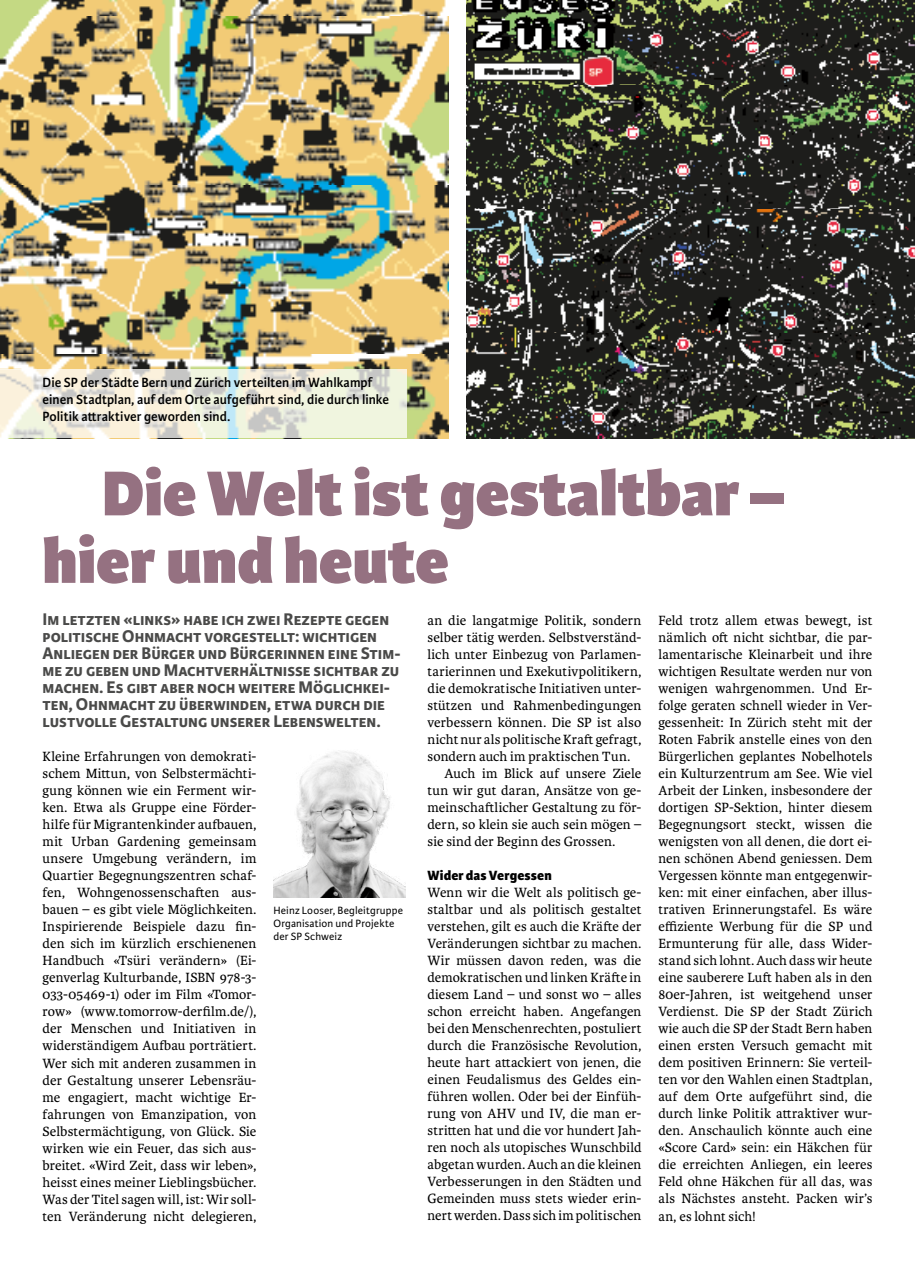
<style>
.page{position:relative;width:915px;height:1263px;background:#fff}
.page>*{position:absolute;margin:0;border:0;box-sizing:border-box;transform-origin:0 0}
.t1{font:800 67.5px/67.5px "Karmina Sans";color:#957181}
.t2{font:700 18px/17px "Karmina Sans";color:#4a4a49}
.t3{font:14.25px/17px "Karmina";letter-spacing:.01em;color:#000;text-align:justify}
.t4{font:600 14.25px/17px "Karmina Sans";letter-spacing:.005em;color:#000}
.t5{font:800 14.25px "Karmina Sans";letter-spacing:.01em;color:#000}
.t6{font:11.25px/12.8px "Karmina Sans";letter-spacing:.015em;color:#000}
</style>
<div class="page">
<img style="left:273px;top:751px;width:132px;height:146px">
<img style="left:0;top:0;width:448px;height:438px">
<svg style="left:0;top:370px;width:406px;height:68px;background:#eaeadb"></svg>
<img style="left:466px;top:0;width:448px;height:438px">
<p class="t4" style="left:43px;top:374px;width:348px">Die SP der Städte Bern und Zürich verteilten im Wahlkampf einen Stadtplan, auf dem Orte aufgeführt sind, die durch linke<br>Politik attraktiver geworden sind.</p>
<h1 class="t1" style="left:43px;top:462px;width:742px;text-indent:60px">Die Welt ist gestaltbar – hier und heute</h1>
<p class="t2" style="left:43px;top:611px;width:359px">Im letzten «links» habe ich zwei Rezepte gegen politische Ohnmacht vorgestellt: wichtigen Anliegen der Bürger und Bürgerinnen eine Stim&shy;me zu geben und Machtverhältnisse sichtbar zu machen. Es gibt aber noch weitere Möglichkei&shy;ten, Ohnmacht zu überwinden, etwa durch die lustvolle Gestaltung unserer Lebenswelten.</p>
<p class="t3" style="left:427px;top:612px;width:215px">an die langatmige Politik, sondern</p>
<p class="t3" style="left:658px;top:612px;width:215px">Feld trotz allem etwas bewegt, ist nämlich oft nicht sichtbar, die par&shy;lamentarische Kleinarbeit und ihre wichtigen Resultate werden nur von wenigen wahrgenommen. Und Er&shy;folge geraten schnell wieder in Ver&shy;gessenheit: In Zürich steht mit der Roten Fabrik anstelle eines von den Bürgerlichen geplantes Nobelhotels ein Kulturzentrum am See. Wie viel Arbeit der Linken, insbesondere der dortigen SP-Sektion, hinter diesem Begegnungsort steckt, wissen die wenigsten von all denen, die dort ei&shy;nen schönen Abend geniessen. Dem Vergessen könnte man entgegenwir&shy;ken: mit einer einfachen, aber illus&shy;trativen Erinnerungstafel. Es wäre effiziente Werbung für die SP und Ermunterung für alle, dass Wider&shy;stand sich lohnt. Auch dass wir heute eine sauberere Luft haben als in den 80er-Jahren, ist weitgehend unser Verdienst. Die SP der Stadt Zürich wie auch die SP der Stadt Bern haben einen ersten Versuch gemacht mit dem positiven Erinnern: Sie verteil&shy;ten vor den Wahlen einen Stadtplan, auf dem Orte aufgeführt sind, die durch linke Politik attraktiver wur&shy;den. Anschaulich könnte auch eine «Score Card» sein: ein Häkchen für die erreichten Anliegen, ein leeres Feld ohne Häkchen für all das, was als Nächstes ansteht. Packen wir’s an, es lohnt sich!</p>
<p class="t3" style="left:427px;top:629px;width:215px">selber tätig werden. Selbstverständ-</p>
<p class="t3" style="left:427px;top:646px;width:215px">lich unter Einbezug von Parlamen-</p>
<p class="t3" style="left:427px;top:663px;width:215px">tarierinnen und Exekutivpolitikern,</p>
<p class="t3" style="left:427px;top:680px;width:215px">die demokratische Initiativen unter-</p>
<p class="t3" style="left:427px;top:697px;width:215px">stützen und Rahmenbedingungen</p>
<p class="t3" style="left:427px;top:714px;width:215px">verbessern können. Die SP ist also</p>
<p class="t3" style="left:427px;top:731px;width:215px">nicht nur als politische Kraft gefragt,</p>
<p class="t3" style="left:427px;top:748px;width:204px">sondern auch im praktischen Tun.</p>
<p class="t3" style="left:444px;top:765px;width:198px">Auch im Blick auf unsere Ziele</p>
<p class="t3" style="left:427px;top:782px;width:215px">tun wir gut daran, Ansätze von ge-</p>
<p class="t3" style="left:427px;top:799px;width:215px">meinschaftlicher Gestaltung zu för-</p>
<p class="t3" style="left:427px;top:816px;width:215px">dern, so klein sie auch sein mögen –</p>
<p class="t3" style="left:427px;top:833px;width:189px">sie sind der Beginn des Grossen.</p>
<p class="t5" style="left:427px;top:867px;width:126px">Wider das Vergessen</p>
<p class="t3" style="left:427px;top:884px;width:215px">Wenn wir die Welt als politisch ge&shy;staltbar und als politisch gestaltet verstehen, gilt es auch die Kräfte der Veränderungen sichtbar zu machen.<br>Wir müssen davon reden, was die demokratischen und linken Kräfte in diesem Land – und sonst wo – alles schon erreicht haben. Angefangen bei den Menschenrechten, postuliert durch die Französische Revolution, heute hart attackiert von jenen, die einen Feudalismus des Geldes ein&shy;führen wollen. Oder bei der Einfüh&shy;rung von AHV und IV, die man er&shy;stritten hat und die vor hundert Jah&shy;ren noch als utopisches Wunschbild abgetan wurden. Auch an die kleinen Verbesserungen in den Städten und Gemeinden muss stets wieder erin&shy;nert werden. Dass sich im politischen</p>
<p class="t3" style="left:43px;top:748px;width:215px">Kleine Erfahrungen von demokrati&shy;schem Mittun, von Selbstermächti&shy;gung können wie ein Ferment wir&shy;ken. Etwa als Gruppe eine Förder&shy;hilfe für Migrantenkinder aufbauen, mit Urban Gardening gemeinsam unsere Umgebung verändern, im Quartier Begegnungszentren schaf&shy;fen, Wohngenossenschaften aus&shy;bauen – es gibt viele Möglichkeiten.<br>Inspirierende Beispiele dazu fin&shy;den sich im kürzlich erschienenen Handbuch «Tsüri verändern» (Ei&shy;genverlag Kulturbande, ISBN 978-3- 033-05469-1) oder im Film «Tomor&shy;row» (www.tomorrow-derfilm.de/), der Menschen und Initiativen in widerständigem Aufbau porträtiert.<br>Wer sich mit anderen zusammen in der Gestaltung unserer Lebensräu&shy;me engagiert, macht wichtige Er&shy;fahrungen von Emanzipation, von Selbstermächtigung, von Glück. Sie wirken wie ein Feuer, das sich aus&shy;breitet. «Wird Zeit, dass wir leben», heisst eines meiner Lieblingsbücher.<br>Was der Titel sagen will, ist: Wir soll&shy;ten Veränderung nicht delegieren,</p>
<p class="t6" style="left:273px;top:904px;width:131px">Heinz Looser, Begleitgruppe<br>Organisation und Projekte der SP Schweiz</p>
</div>
